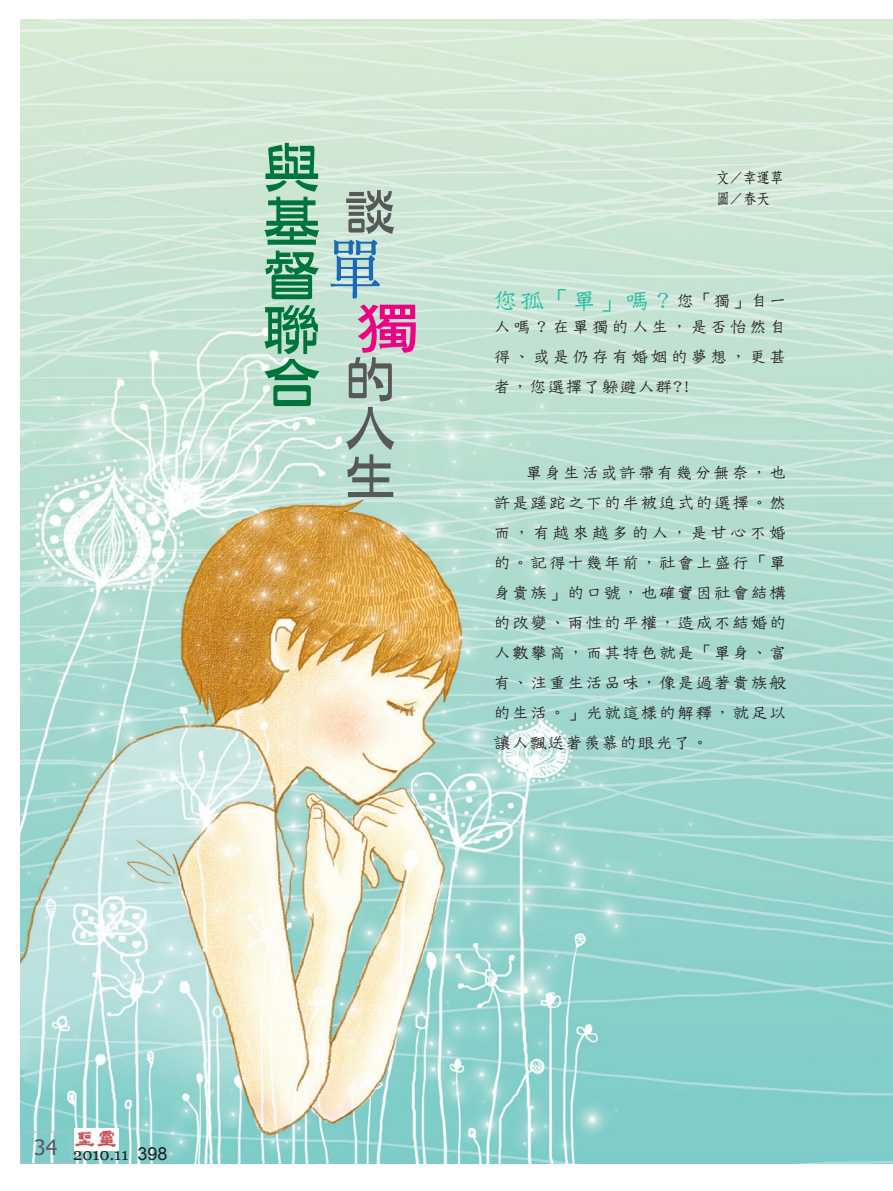
<style>
.page{position:relative;width:893px;height:1191px;background:#fff}
.page>*{position:absolute;margin:0;border:0;box-sizing:border-box;transform-origin:0 0}
.Normal沒空{font:64.8px "DF Ming W7 WIN BF";color:#1b6ab5;scale:.83 1}
.Normal沒空-2{font:54px/54px "DF Ya Yi W6 WIN BF";color:#00753b;text-align:justify;scale:1.11 1}
.Normal沒空-3{font:54px "DF Hei W7 WIN BF";color:#ed0284;scale:1.2 1}
.Normal沒空-4{font:48.6px/48.6px "DF Ya Yi W6 WIN BF";color:#57585a;text-align:justify;scale:1.11 1}
.主題前言{font:25.5px "DF Tie Xian W3 WIN BF";color:#24bca4}
.t1{font:21px "Tahoma";color:#57585a}
.主題前言-2{font:18px/30px "DF Tie Xian W3 WIN BF";letter-spacing:.02em;color:#231f20;text-align:justify}
.t2{font:16.5px "Georgia";color:#231f20}
.作者{font:15px "DF Fang Song W6 WIN BF";color:#231f20;scale:.9 1}
.s1{font-size:18px;color:#231f20}
.s2{font-family:"Arial";font-size:18px}
</style>
<div class="page">
<img style="left:21px;top:20px;width:872px;height:1143px">
<img style="left:74px;top:1128px;width:44px;height:22px">
<div style="left:21px;top:1131px;width:50px;height:32px;border:1px solid #bcbdc0"></div>
<p class="Normal沒空-2" style="left:262px;top:140px;width:53px">與基督聯合</p>
<p class="作者" style="left:716px;top:170px;width:76px">文／幸運草</p>
<p class="Normal沒空-4" style="left:343px;top:188px;width:47px">談</p>
<p class="作者" style="left:716px;top:191px;width:61px">圖／春天</p>
<p class="Normal沒空" style="left:328px;top:236px;width:64px">單</p>
<p class="Normal沒空-3" style="left:354px;top:301px;width:53px">獨</p>
<p class="Normal沒空-4" style="left:343px;top:355px;width:47px">的人生</p>
<p class="主題前言" style="left:493px;top:287px;width:295px">您孤「單」嗎？<span class="s1">您「獨」自一</span></p>
<p class="主題前言-2" style="left:493px;top:311px;width:295px">人嗎？在單獨的人生，是否怡然自得、或是仍存有婚姻的夢想，更甚者，您選擇了躲避人群?!</p>
<p class="主題前言-2" style="left:493px;top:457px;width:295px;text-indent:32px">單身生活或許帶有幾分無奈，也許是蹉跎之下的半被迫式的選擇。然而，有越來越多的人，是甘心不婚的。記得十幾年前，社會上盛行「單身貴族」的口號，也確實因社會結構的改變、兩性的平權，造成不結婚的人數攀高，而其特色就是「單身、富有、注重生活品味，像是過著貴族般的生活。」光就這樣的解釋，就足以讓人飄送著羨慕的眼光了。</p>
<p class="t1" style="left:34px;top:1133px;width:24px">34</p>
<p class="t2" style="left:73px;top:1144px;width:96px">2010.11 <span class="s2">398</span></p>
</div>
